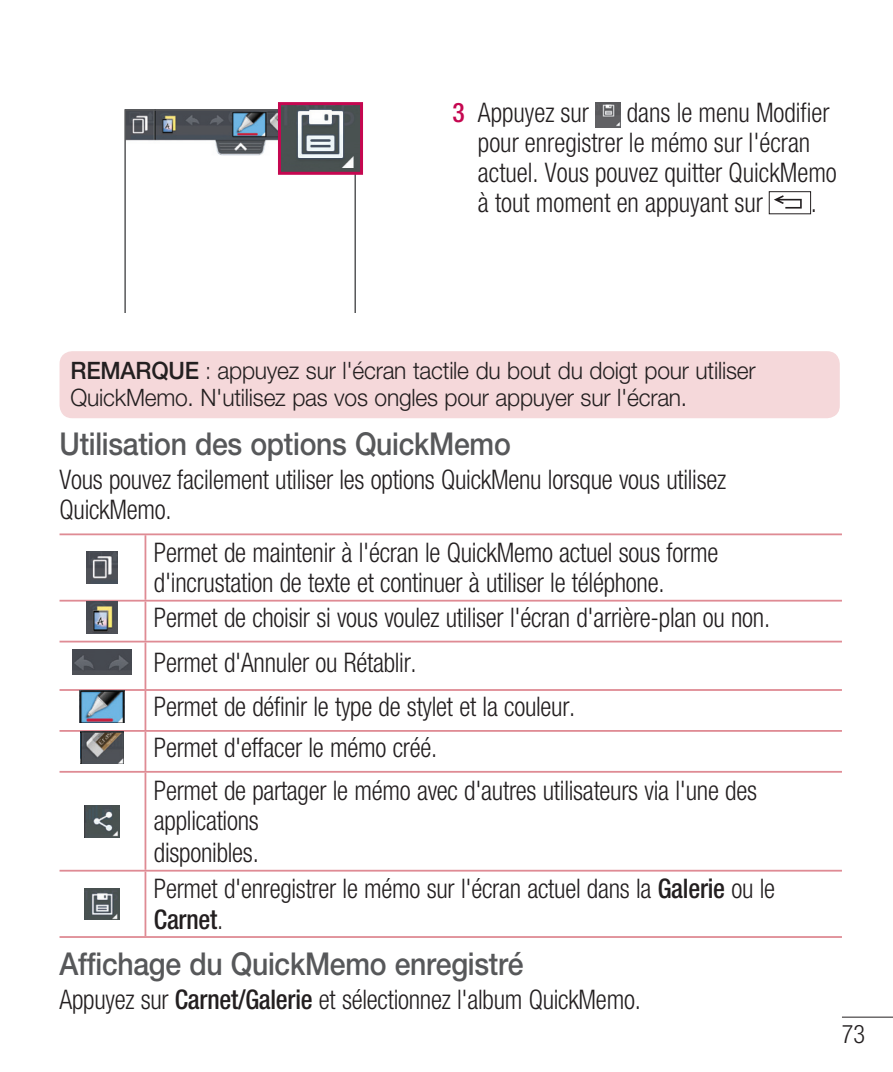
<style>
.page{position:relative;width:893px;height:1072px;background:#fff}
.page>*{position:absolute;margin:0;border:0;box-sizing:border-box;transform-origin:0 0}
.t1{font:500 31.5px "Helvetica Neue LT Pro";letter-spacing:-.01em;color:#57585a;scale:.9 1}
.t2{font:300 condensed 27px/30px "Helvetica Neue LT Pro";letter-spacing:-.01em;color:#231f20;scale:.95 1}
.t3{font:300 condensed 25.5px "Helvetica Neue LT Pro";color:#231f20;scale:.95 1}
.t4{font:300 24px/27px "Helvetica Neue LT Pro";letter-spacing:-.01em;color:#231f20;scale:.95 1}
.s1{font-weight:500;color:#c50750}
.s2{font-weight:500}
.s3{font-stretch:condensed}
</style>
<div class="page">
<hr style="left:842px;top:1016px;width:51px;height:1px;background:#231f20">
<img style="left:127px;top:112px;width:149px;height:44px">
<div style="left:124px;top:109px;width:232px;height:208px;border:2px solid #57585a"></div>
<svg style="left:276px;top:102px;width:87px;height:74px"></svg>
<div style="left:123px;top:313px;width:234px;height:7px;background:#fff"></div>
<img style="left:595px;top:102px;width:26px;height:26px">
<svg style="left:774px;top:195px;width:28px;height:14px"></svg>
<div style="left:769px;top:191px;width:42px;height:23px;border:1px solid #231f20"></div>
<div style="left:60px;top:351px;width:780px;height:67px;background:#f5d8da;border-radius:13px"></div>
<hr style="left:60px;top:533px;width:782px;height:2px;background:#df8b94">
<hr style="left:145px;top:535px;width:1px;height:65px;background:#df8b94">
<hr style="left:60px;top:600px;width:782px;height:1px;background:#df8b94">
<hr style="left:145px;top:601px;width:1px;height:39px;background:#df8b94">
<hr style="left:60px;top:640px;width:782px;height:2px;background:#df8b94">
<hr style="left:145px;top:642px;width:1px;height:47px;background:#df8b94">
<hr style="left:60px;top:689px;width:782px;height:2px;background:#df8b94">
<hr style="left:145px;top:691px;width:1px;height:39px;background:#df8b94">
<hr style="left:60px;top:730px;width:782px;height:1px;background:#df8b94">
<hr style="left:145px;top:731px;width:1px;height:40px;background:#df8b94">
<hr style="left:60px;top:771px;width:782px;height:1px;background:#df8b94">
<hr style="left:145px;top:772px;width:1px;height:97px;background:#df8b94">
<hr style="left:60px;top:869px;width:782px;height:2px;background:#df8b94">
<hr style="left:145px;top:871px;width:1px;height:65px;background:#df8b94">
<hr style="left:60px;top:936px;width:782px;height:1px;background:#df8b94">
<img style="left:86px;top:552px;width:32px;height:31px">
<img style="left:86px;top:601px;width:32px;height:32px">
<img style="left:73px;top:649px;width:58px;height:25px">
<img style="left:80px;top:691px;width:44px;height:31px">
<img style="left:80px;top:731px;width:44px;height:32px">
<img style="left:85px;top:805px;width:34px;height:32px">
<img style="left:85px;top:888px;width:34px;height:31px">
<p class="t2" style="left:478px;top:100px;width:379px;text-indent:149px">dans le menu Modifier pour enregistrer le mémo sur l'écran actuel. Vous pouvez quitter QuickMemo à tout moment en appuyant sur</p>
<p class="t2" style="left:452px;top:100px;width:145px"><span class="s1">3</span> Appuyez sur</p>
<p class="t2" style="left:811px;top:190px;width:8px">.</p>
<p class="t4" style="left:71px;top:360px;width:723px"><span class="s2">REMARQUE</span> <span class="s3">:</span> appuyez sur l'écran tactile du bout du doigt pour utiliser<br>QuickMemo. N'utilisez pas vos ongles pour appuyer sur l'écran.</p>
<p class="t1" style="left:60px;top:432px;width:503px">Utilisation des options QuickMemo</p>
<p class="t2" style="left:60px;top:467px;width:703px">Vous pouvez facilement utiliser les options QuickMenu lorsque vous utilisez<br>QuickMemo.</p>
<p class="t2" style="left:154px;top:540px;width:596px">Permet de maintenir à l'écran le QuickMemo actuel sous forme d'incrustation de texte et continuer à utiliser le téléphone.</p>
<p class="t2" style="left:154px;top:597px;width:650px;line-height:44.7px">Permet de choisir si vous voulez utiliser l'écran d'arrière-plan ou non.<br>Permet d'Annuler ou Rétablir.<br>Permet de définir le type de stylet et la couleur.</p>
<p class="t2" style="left:154px;top:729px;width:636px;line-height:42.3px">Permet d'effacer le mémo créé.<br>Permet de partager le mémo avec d'autres utilisateurs via l'une des</p>
<p class="t2" style="left:154px;top:806px;width:112px;line-height:32.7px">applications disponibles.</p>
<p class="t2" style="left:154px;top:876px;width:655px">Permet d'enregistrer le mémo sur l'écran actuel dans la <span class="s2">Galerie</span> ou le<br><span class="s2">Carnet</span>.</p>
<p class="t1" style="left:60px;top:952px;width:517px">Affichage du QuickMemo enregistré</p>
<p class="t2" style="left:60px;top:987px;width:613px">Appuyez sur <span class="s2">Carnet/Galerie</span> et sélectionnez l'album QuickMemo.</p>
<p class="t3" style="left:842px;top:1025px;width:26px">73</p>
</div>
